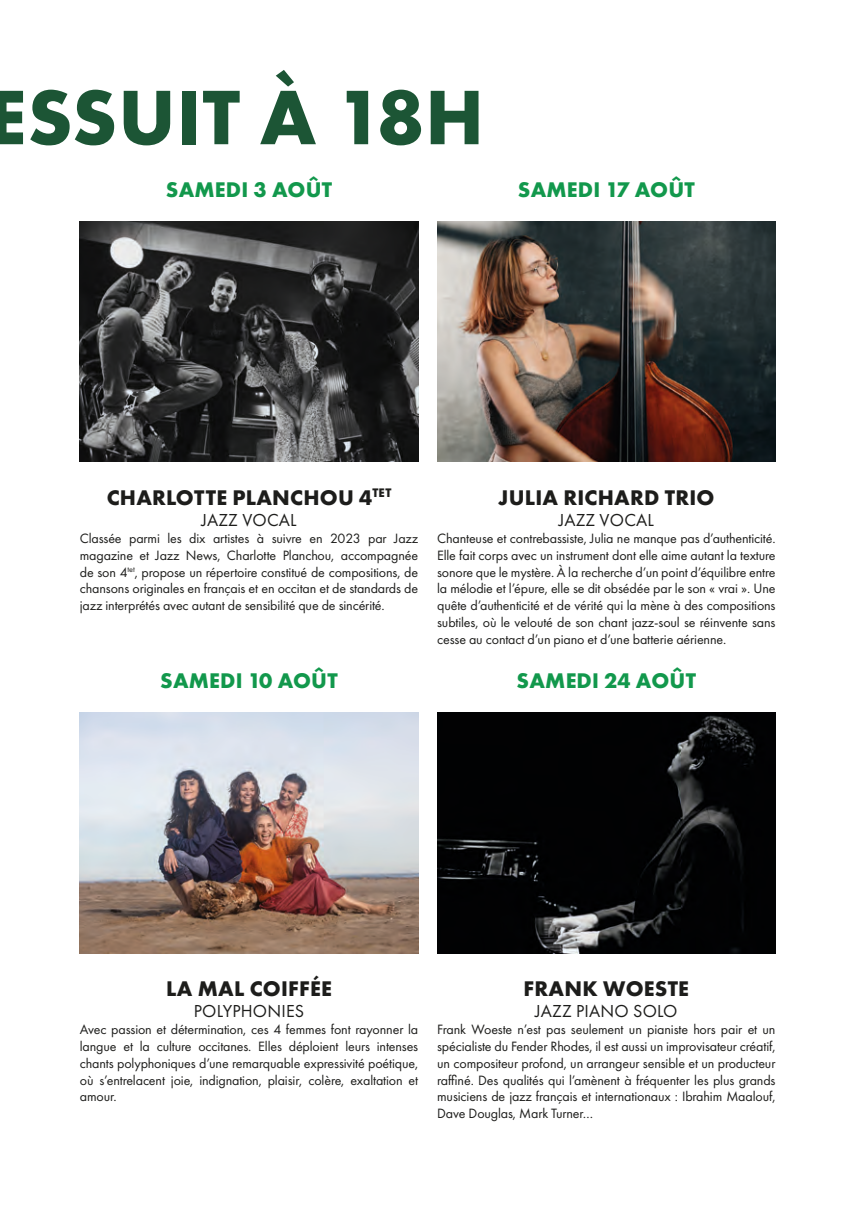
<style>
.page{position:relative;width:842px;height:1214px;background:#fff}
.page>*{position:absolute;margin:0;border:0;box-sizing:border-box;transform-origin:0 0}
.t1{font:700 80px "Futura PT";letter-spacing:.01em;color:#1c5535}
.t2{font:700 22px "Futura PT";letter-spacing:.01em;color:#1d1d1b}
.t3{font:700 22px "Futura PT";letter-spacing:.01em;color:#12984c}
.t4{font:18px "Futura PT";letter-spacing:.01em;color:#1d1d1b}
.t5{font:14px/16.8px "Futura PT";letter-spacing:-.01em;color:#1d1d1b;text-align:justify}
</style>
<div class="page">
<img style="left:80px;top:221px;width:338px;height:240px">
<img style="left:80px;top:712px;width:338px;height:241px">
<img style="left:437px;top:221px;width:338px;height:240px">
<img style="left:437px;top:712px;width:338px;height:241px">
<p class="t1" style="left:-13px;top:66px;width:498px">ESSUIT À 18H</p>
<p class="t3" style="left:166px;top:175px;width:168px">SAMEDI 3 AOÛT</p>
<p class="t3" style="left:517px;top:175px;width:178px">SAMEDI 17 AOÛT</p>
<p class="t2" style="left:107px;top:483px;width:286px">CHARLOTTE PLANCHOU 4<sup>TET</sup></p>
<p class="t4" style="left:201px;top:509px;width:97px">JAZZ VOCAL</p>
<p class="t5" style="left:80px;top:529px;width:340px">Classée parmi les dix artistes à suivre en 2023 par Jazz magazine et Jazz News, Charlotte Planchou, accompagnée de son 4<sup>tet</sup>, propose un répertoire constitué de compositions, de chansons originales en français et en occitan et de standards de jazz interprétés avec autant de sensibilité que de sincérité.</p>
<p class="t3" style="left:160px;top:666px;width:179px">SAMEDI 10 AOÛT</p>
<p class="t2" style="left:498px;top:483px;width:218px">JULIA RICHARD TRIO</p>
<p class="t4" style="left:558px;top:509px;width:97px">JAZZ VOCAL</p>
<p class="t5" style="left:437px;top:529px;width:340px">Chanteuse et contrebassiste, Julia ne manque pas d’authenticité.<br>Elle fait corps avec un instrument dont elle aime autant la texture sonore que le mystère. À la recherche d’un point d’équilibre entre la mélodie et l’épure, elle se dit obsédée par le son « vrai ». Une quête d’authenticité et de vérité qui la mène à des compositions subtiles, où le velouté de son chant jazz-soul se réinvente sans cesse au contact d’un piano et d’une batterie aérienne.</p>
<p class="t3" style="left:516px;top:666px;width:181px">SAMEDI 24 AOÛT</p>
<p class="t2" style="left:166px;top:974px;width:167px">LA MAL COIFFÉE</p>
<p class="t4" style="left:194px;top:1000px;width:112px">POLYPHONIES</p>
<p class="t5" style="left:80px;top:1020px;width:340px">Avec passion et détermination, ces 4 femmes font rayonner la langue et la culture occitanes. Elles déploient leurs intenses chants polyphoniques d’une remarquable expressivité poétique, où s’entrelacent joie, indignation, plaisir, colère, exaltation et amour.</p>
<p class="t2" style="left:523px;top:974px;width:167px">FRANK WOESTE</p>
<p class="t4" style="left:535px;top:1000px;width:144px">JAZZ PIANO SOLO</p>
<p class="t5" style="left:437px;top:1020px;width:340px">Frank Woeste n’est pas seulement un pianiste hors pair et un spécialiste du Fender Rhodes, il est aussi un improvisateur créatif, un compositeur profond, un arrangeur sensible et un producteur raffiné. Des qualités qui l’amènent à fréquenter les plus grands musiciens de jazz français et internationaux : Ibrahim Maalouf, Dave Douglas, Mark Turner…</p>
</div>
